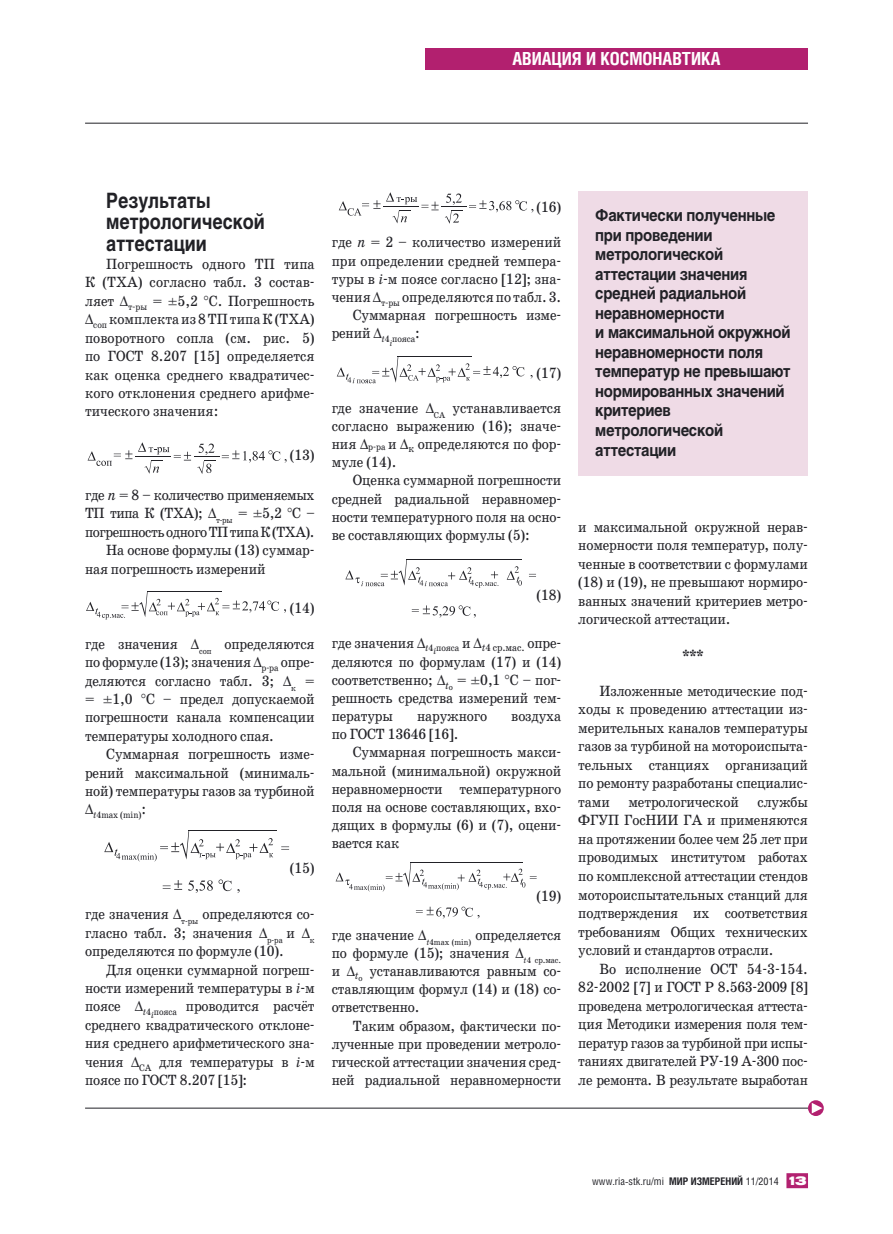
<style>
.page{position:relative;width:893px;height:1234px;background:#fff}
.page>*{position:absolute;margin:0;border:0;box-sizing:border-box;transform-origin:0 0}
.t1{font:700 21px/21.5px "Helios";color:#212126;scale:.85 1}
.t2{font:700 18px "Helios Cond";color:#fff}
.t3{font:700 16.5px/19.5px "Helios";letter-spacing:-.02em;color:#212126;scale:.9 1}
.t4{font:15px/18.5px "School Book C";letter-spacing:-.01em;color:#212126;text-align:justify;scale:.9 1}
.t5{font:15px "School Book C";letter-spacing:-.03em;color:#212126;scale:.9 1}
.t6{font:700 15px "School Book C";color:#212126;scale:.9 1}
.t7{font:10.5px "Helios Cond";color:#212126}
.t8{font:9.6px "School Book C";letter-spacing:-.01em;color:#212126;scale:.9 1}
.s1{color:#252328}
.s2{font-style:italic}
.s3{font-size:9.6px}
.s4{font-weight:700}
.s5{font-family:"Helios Ext";font-weight:900;font-size:12px;color:#fff}
</style>
<div class="page">
<hr style="left:85px;top:123px;width:723px;height:1px;background:#212126">
<hr style="left:85px;top:1107px;width:723px;height:1px;background:#212126">
<div style="left:786px;top:1172px;width:22px;height:15px;background:#b22170"></div>
<div style="left:808px;top:1099px;width:16px;height:16px;border:2px solid #b2206f;border-radius:50%"></div>
<svg style="left:812px;top:1102px;width:10px;height:11px"></svg>
<div style="left:425px;top:48px;width:383px;height:21px;background:#b2206f"></div>
<svg style="left:88px;top:450px;width:44px;height:16px"></svg>
<hr style="left:136px;top:456px;width:35px;height:1px;background:#212126">
<svg style="left:138px;top:442px;width:149px;height:32px"></svg>
<hr style="left:147px;top:590px;width:74px;height:1px;background:#212126">
<svg style="left:86px;top:591px;width:200px;height:28px"></svg>
<svg style="left:104px;top:830px;width:169px;height:31px"></svg>
<hr style="left:189px;top:830px;width:88px;height:1px;background:#212126">
<svg style="left:281px;top:846px;width:8px;height:2px"></svg>
<svg style="left:163px;top:880px;width:19px;height:9px"></svg>
<svg style="left:188px;top:880px;width:25px;height:12px"></svg>
<svg style="left:219px;top:879px;width:21px;height:13px"></svg>
<svg style="left:339px;top:192px;width:194px;height:32px"></svg>
<svg style="left:337px;top:356px;width:187px;height:27px"></svg>
<hr style="left:406px;top:559px;width:116px;height:1px;background:#212126">
<svg style="left:529px;top:573px;width:7px;height:4px"></svg>
<svg style="left:345px;top:560px;width:154px;height:27px"></svg>
<svg style="left:507px;top:566px;width:15px;height:19px"></svg>
<svg style="left:412px;top:605px;width:64px;height:12px"></svg>
<hr style="left:411px;top:861px;width:112px;height:1px;background:#212126">
<svg style="left:336px;top:862px;width:201px;height:29px"></svg>
<svg style="left:416px;top:906px;width:63px;height:12px"></svg>
<div style="left:578px;top:191px;width:230px;height:284px;background:#efdbe6"></div>
<p class="t2" style="left:513px;top:51px;width:209px">АВИАЦИЯ И КОСМОНАВТИКА</p>
<h1 class="t1" style="left:106px;top:190px;width:188px">Результаты метрологической аттестации</h1>
<p class="t4" style="left:106px;top:256px;width:233px">Погрешность одного ТП типа</p>
<p class="t4" style="left:85px;top:274px;width:257px">К (ТХА) согласно табл. 3 состав-</p>
<p class="t4" style="left:85px;top:293px;width:257px">ляет <sub>т-ры</sub> = ±5,2 С. Погрешность</p>
<p class="t4" style="left:93px;top:311px;width:247px"><sub>соп</sub> комплекта из 8 ТП типа К (ТХА)</p>
<p class="t4" style="left:85px;top:329px;width:257px">поворотного сопла (см. рис. 5)</p>
<p class="t4" style="left:85px;top:348px;width:257px">по ГОСТ <span class="s1">8.</span>207 [15] определяется</p>
<p class="t4" style="left:85px;top:366px;width:257px">как оценка среднего квадратичес-</p>
<p class="t4" style="left:85px;top:385px;width:257px">кого отклонения среднего арифме-</p>
<p class="t4" style="left:85px;top:403px;width:150px">тического значения:</p>
<p class="t4" style="left:290px;top:447px;width:29px">(13)</p>
<p class="t5" style="left:85px;top:489px;width:257px">где <span class="s2">n</span> = 8 – количество применяемых</p>
<p class="t5" style="left:85px;top:507px;width:257px">ТП типа К (ТХА); <sub>т-ры</sub> = ±5,2 С –</p>
<p class="t5" style="left:85px;top:525px;width:257px">погрешность одного ТП типа К (ТХА).</p>
<p class="t4" style="left:106px;top:542px;width:233px">На основе формулы (13) суммар-</p>
<p class="t4" style="left:85px;top:560px;width:202px">ная погрешность измерений</p>
<p class="t4" style="left:290px;top:600px;width:29px">(14)</p>
<p class="t4" style="left:85px;top:635px;width:105px">где значения</p>
<p class="t4" style="left:85px;top:635px;width:257px;text-indent:114px"><sub>соп</sub> определяются по формуле (13); значения <sub>р-ра</sub> опре&shy;деляются согласно табл. 3; <sub>к</sub> = = ±1,0 С – предел допускаемой погрешности канала компенсации температуры холодного спая.</p>
<p class="t4" style="left:85px;top:746px;width:257px;text-indent:21px">Суммарная погрешность изме&shy;рений максимальной (минималь&shy;ной) температуры газов за турбиной</p>
<p class="t8" style="left:93px;top:811px;width:60px"><span class="s2">t</span>4mах (min)<sup>:</sup></p>
<p class="t4" style="left:290px;top:860px;width:29px">(15)</p>
<p class="t4" style="left:85px;top:906px;width:257px">где значения <sub>т-ры</sub> определяются со&shy;гласно табл. 3; значения <sub>р-ра</sub> и <sub>к </sub>определяются по формуле (10).</p>
<p class="t4" style="left:85px;top:961px;width:257px;text-indent:21px">Для оценки суммарной погреш&shy;ности измерений температуры в <span class="s2">i</span>-м поясе</p>
<p class="t4" style="left:85px;top:998px;width:257px;text-indent:58px"><sub>t</sub><sub>4</sub><sub>i</sub><sub>пояса</sub> проводится расчёт среднего квадратического отклоне&shy;ния среднего арифметического зна&shy;чения <sub>СА</sub> для температуры в <span class="s2">i</span>-м поясе по ГОСТ <span class="s1">8.</span>207 [15]:</p>
<p class="t4" style="left:537px;top:199px;width:29px">(16)</p>
<p class="t4" style="left:332px;top:234px;width:257px">где <span class="s2">n</span> = 2 – количество измерений</p>
<p class="t4" style="left:332px;top:252px;width:257px">при определении средней темпера-</p>
<p class="t4" style="left:332px;top:271px;width:257px">туры в <span class="s2">i</span>-м поясе согласно [12]; зна-</p>
<p class="t4" style="left:332px;top:289px;width:257px">чения <sub>т-ры</sub> определяются по табл. <span class="s1">3.</span></p>
<p class="t4" style="left:353px;top:307px;width:233px">Суммарная погрешность изме-</p>
<p class="t4" style="left:332px;top:325px;width:100px">рений <sub>t</sub><sub>4</sub><sub>i</sub><sub>пояса</sub>:</p>
<p class="t4" style="left:537px;top:364px;width:29px">(17)</p>
<p class="t4" style="left:332px;top:400px;width:257px">где значение <sub>СА</sub> устанавливается согласно выражению (16); значе&shy;ния <span class="s3">р-ра</span> и <sub>к</sub> определяются по фор&shy;муле (14).</p>
<p class="t4" style="left:332px;top:472px;width:257px;text-indent:21px">Оценка суммарной погрешности средней радиальной неравномер&shy;ности температурного поля на осно&shy;ве составляющих формулы (5):</p>
<p class="t4" style="left:537px;top:586px;width:29px">(18)</p>
<p class="t4" style="left:332px;top:635px;width:257px">где значения <sub>t</sub><sub>4</sub><sub>i</sub><sub>пояса</sub> и <sub>t</sub><sub>4</sub> <sub>с</sub><sub>р.мас.</sub> опре&shy;деляются по формулам (17) и (14) соответственно; <sub>t</sub><sub>о</sub> = ±0,1 С – пог&shy;решность средства измерений тем&shy;пературы</p>
<p class="t4" style="left:417px;top:708px;width:79px">наружного</p>
<p class="t4" style="left:511px;top:708px;width:57px">воздуха</p>
<p class="t4" style="left:332px;top:726px;width:142px">по ГОСТ 13646 [16].</p>
<p class="t4" style="left:353px;top:744px;width:233px">Суммарная погрешность макси-</p>
<p class="t4" style="left:332px;top:762px;width:257px">мальной (минимальной) окружной</p>
<p class="t4" style="left:332px;top:780px;width:257px">неравномерности температурного</p>
<p class="t4" style="left:332px;top:798px;width:257px">поля на основе составляющих, вхо-</p>
<p class="t4" style="left:332px;top:816px;width:257px">дящих в формулы (6) и (7), оцени-</p>
<p class="t4" style="left:332px;top:835px;width:77px">вается как</p>
<p class="t4" style="left:537px;top:887px;width:29px">(19)</p>
<p class="t4" style="left:332px;top:926px;width:257px">где значение <sub>t</sub><sub>4mах</sub> <sub>(min)</sub> определяется по формуле (15); значения <sub>t</sub><sub>4</sub> <sub>с</sub><sub>р.мас. </sub>и <sub>t</sub><sub>о</sub> устанавливаются равным со&shy;ставляющим формул (14) и (18) со&shy;ответственно.</p>
<p class="t4" style="left:332px;top:1017px;width:257px;text-indent:21px">Таким образом, фактически по&shy;лученные при проведении метроло&shy;гической аттестации значения сред&shy;ней радиальной неравномерности</p>
<p class="t3" style="left:595px;top:206px;width:218px">Фактически полученные при проведении метрологической аттестации значения средней радиальной неравномерности<br>и максимальной окружной неравномерности поля температур не превышают нормированных значений критериев метрологической аттестации</p>
<p class="t4" style="left:578px;top:518px;width:257px">и максимальной окружной нерав&shy;номерности поля температур, полу&shy;ченные в соответствии с формулами (18) и (19), не превышают нормиро&shy;ванных значений критериев метро&shy;логической аттестации.</p>
<p class="t6" style="left:683px;top:649px;width:25px">***</p>
<p class="t4" style="left:578px;top:682px;width:257px;text-indent:21px">Изложенные методические под&shy;ходы к проведению аттестации из&shy;мерительных каналов температуры газов за турбиной на мотороиспыта&shy;тельных станциях организаций по ремонту разработаны специалис&shy;тами метрологической службы ФГУП ГосНИИ ГА и применяются на протяжении более чем 25 лет при проводимых институтом работах по комплексной аттестации стендов мотороиспытательных станций для подтверждения их соответствия требованиям Общих технических условий и стандартов отрасли.</p>
<p class="t4" style="left:578px;top:960px;width:257px;text-indent:21px">Во исполнение ОСТ 54-3-15<span class="s1">4.<br></span>82-2002 [7] и ГОСТ Р <span class="s1">8.</span>563-2009 [8] проведена метрологическая аттеста&shy;ция Методики измерения поля тем&shy;ператур газов за турбиной при испы&shy;таниях двигателей РУ-1<span class="s1">9 А</span>-300 пос&shy;ле ремонта. В результате выработан</p>
<p class="t7" style="left:592px;top:1176px;width:216px">www.ria-stk.ru/mi <span class="s4">МИР ИЗМЕРЕНИЙ</span> 11/2014 <span class="s5">13</span></p>
</div>
